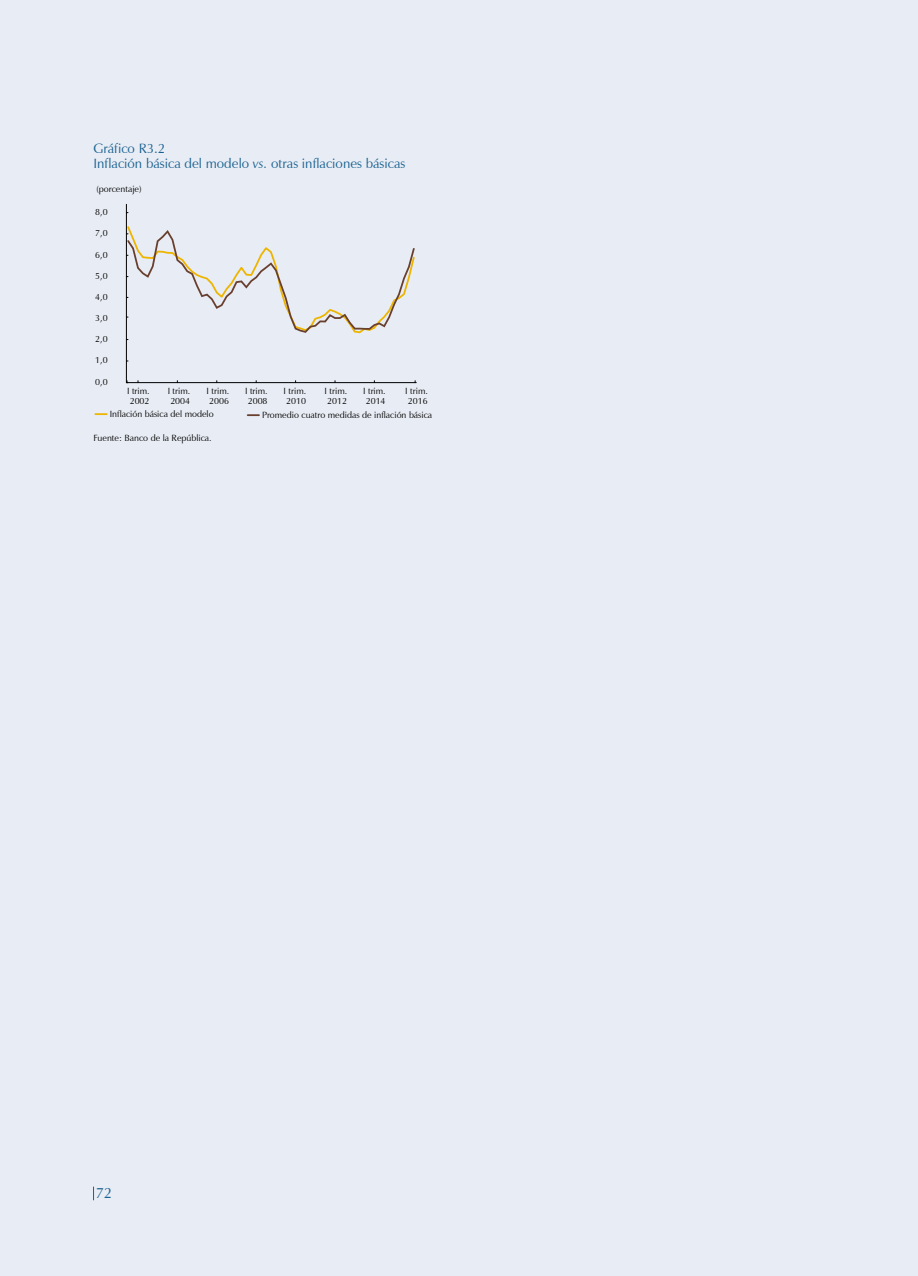
<style>
.page{position:relative;width:918px;height:1276px;background:#fff}
.page>*{position:absolute;margin:0;border:0;box-sizing:border-box;transform-origin:0 0}
.t1{font:15px "Zapf Humanist 601 BT";color:#186190}
.t2{font:13.5px/15px "Zapf Humanist 601 BT";color:#186190}
.t3{font:9px/10.8px "Zapf Humanist 601 BT";color:#000}
.s1{font-style:italic}
</style>
<div class="page">
<div style="left:0;top:0;width:917px;height:1276px;background:#e8ecf4"></div>
<svg style="left:93px;top:1186px;width:1px;height:14px"></svg>
<svg style="left:95px;top:413px;width:12px;height:2px"></svg>
<svg style="left:248px;top:414px;width:11px;height:2px"></svg>
<hr style="left:126px;top:204px;width:1px;height:179px;background:#000">
<hr style="left:127px;top:382px;width:289px;height:1px;background:#000">
<svg style="left:126px;top:225px;width:289px;height:115px"></svg>
<h2 class="t2" style="left:94px;top:141px;width:313px">Gráfico R3.2<br>Inflación básica del modelo <span class="s1">vs.</span> otras inflaciones básicas</h2>
<p class="t3" style="left:96px;top:184px;width:47px">(porcentaje)</p>
<p class="t3" style="left:95px;top:207px;width:14px">8,0</p>
<p class="t3" style="left:95px;top:228px;width:14px">7,0</p>
<p class="t3" style="left:95px;top:249px;width:14px">6,0</p>
<p class="t3" style="left:95px;top:270px;width:14px">5,0</p>
<p class="t3" style="left:95px;top:291px;width:14px">4,0</p>
<p class="t3" style="left:95px;top:313px;width:14px">3,0</p>
<p class="t3" style="left:95px;top:334px;width:14px">2,0</p>
<p class="t3" style="left:95px;top:355px;width:14px">1,0</p>
<p class="t3" style="left:95px;top:376px;width:14px">0,0</p>
<p class="t3" style="left:127px;top:385px;width:24px">I trim.<br>2002</p>
<p class="t3" style="left:168px;top:385px;width:24px">I trim.<br>2004</p>
<p class="t3" style="left:207px;top:385px;width:24px">I trim.<br>2006</p>
<p class="t3" style="left:245px;top:385px;width:24px">I trim.<br>2008</p>
<p class="t3" style="left:284px;top:385px;width:24px">I trim.<br>2010</p>
<p class="t3" style="left:325px;top:385px;width:24px">I trim.<br>2012</p>
<p class="t3" style="left:363px;top:385px;width:24px">I trim.<br>2014</p>
<p class="t3" style="left:405px;top:385px;width:24px">I trim.<br>2016</p>
<p class="t3" style="left:110px;top:409px;width:105px">Inflación básica del modelo</p>
<p class="t3" style="left:94px;top:432px;width:120px">Fuente: Banco de la República.</p>
<p class="t3" style="left:262px;top:410px;width:172px">Promedio cuatro medidas de inflación básica</p>
<h1 class="t1" style="left:96px;top:1184px;width:18px">72</h1>
</div>
